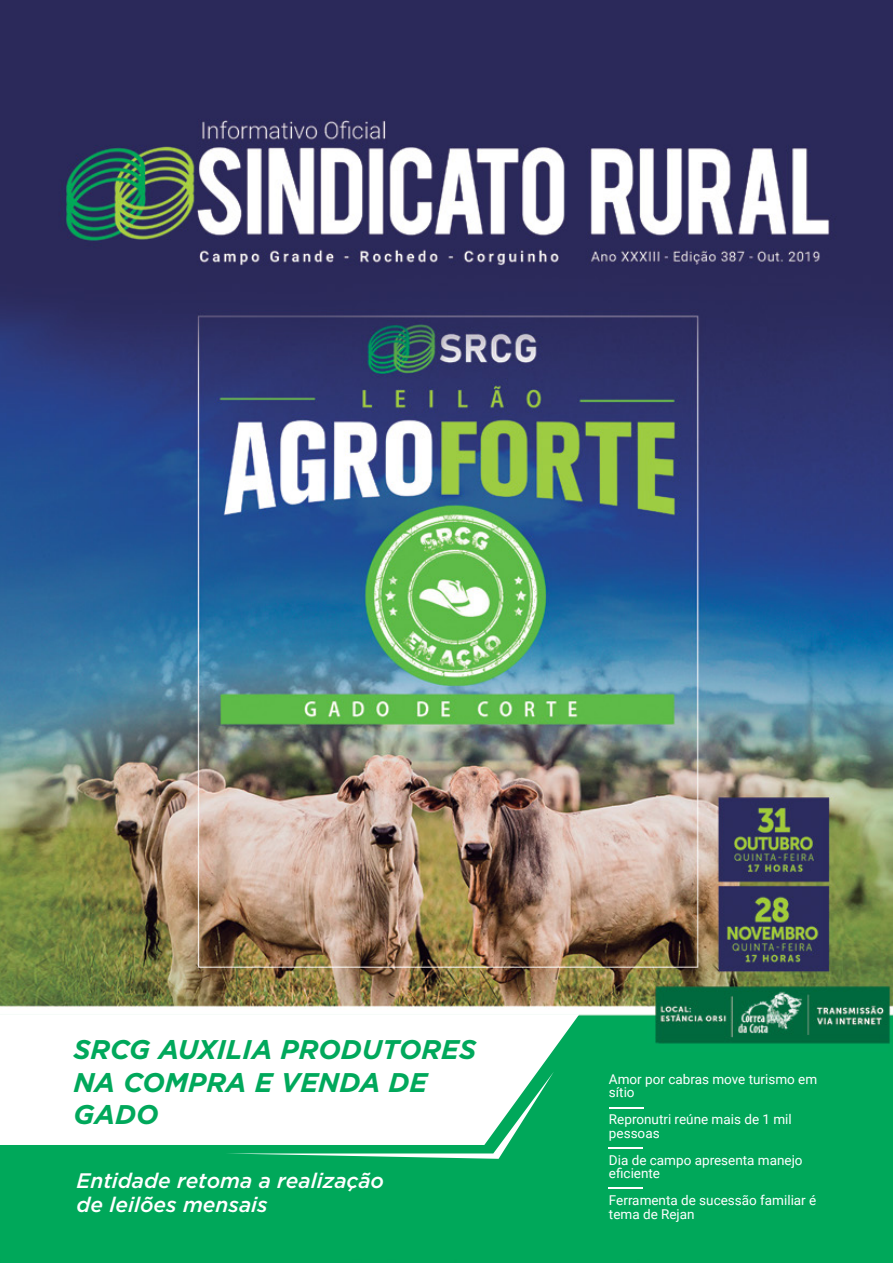
<style>
.page{position:relative;width:893px;height:1263px;background:#fff}
.page>*{position:absolute;margin:0;border:0;box-sizing:border-box;transform-origin:0 0}
.t1{font:italic 700 27px/32.4px "Gotham";color:#00a85b}
.t2{font:italic 500 21px/24px "Gotham";color:#fff}
.t3{font:13.5px/13.5px "Roboto";color:#fff}
</style>
<div class="page">
<img style="left:0;top:0;width:893px;height:1263px">
<hr style="left:609px;top:1107px;width:35px;height:2px;background:#fff">
<hr style="left:608px;top:1147px;width:35px;height:1px;background:#fff">
<hr style="left:608px;top:1187px;width:35px;height:2px;background:#fff">
<svg style="left:0;top:1014px;width:579px;height:131px"></svg>
<svg style="left:225px;top:1071px;width:329px;height:88px"></svg>
<h1 class="t1" style="left:73px;top:1033px;width:404px">SRCG AUXILIA PRODUTORES<br>NA COMPRA E VENDA DE<br>GADO</h1>
<h2 class="t2" style="left:77px;top:1169px;width:309px">Entidade retoma a realização de leilões mensais</h2>
<p class="t3" style="left:609px;top:1072px;width:210px">Amor por cabras move turismo em sítio</p>
<p class="t3" style="left:609px;top:1112px;width:184px">Repronutri reúne mais de 1 mil pessoas</p>
<p class="t3" style="left:609px;top:1153px;width:195px">Dia de campo apresenta manejo eficiente</p>
<p class="t3" style="left:609px;top:1193px;width:209px">Ferramenta de sucessão familiar é tema de Rejan</p>
</div>
